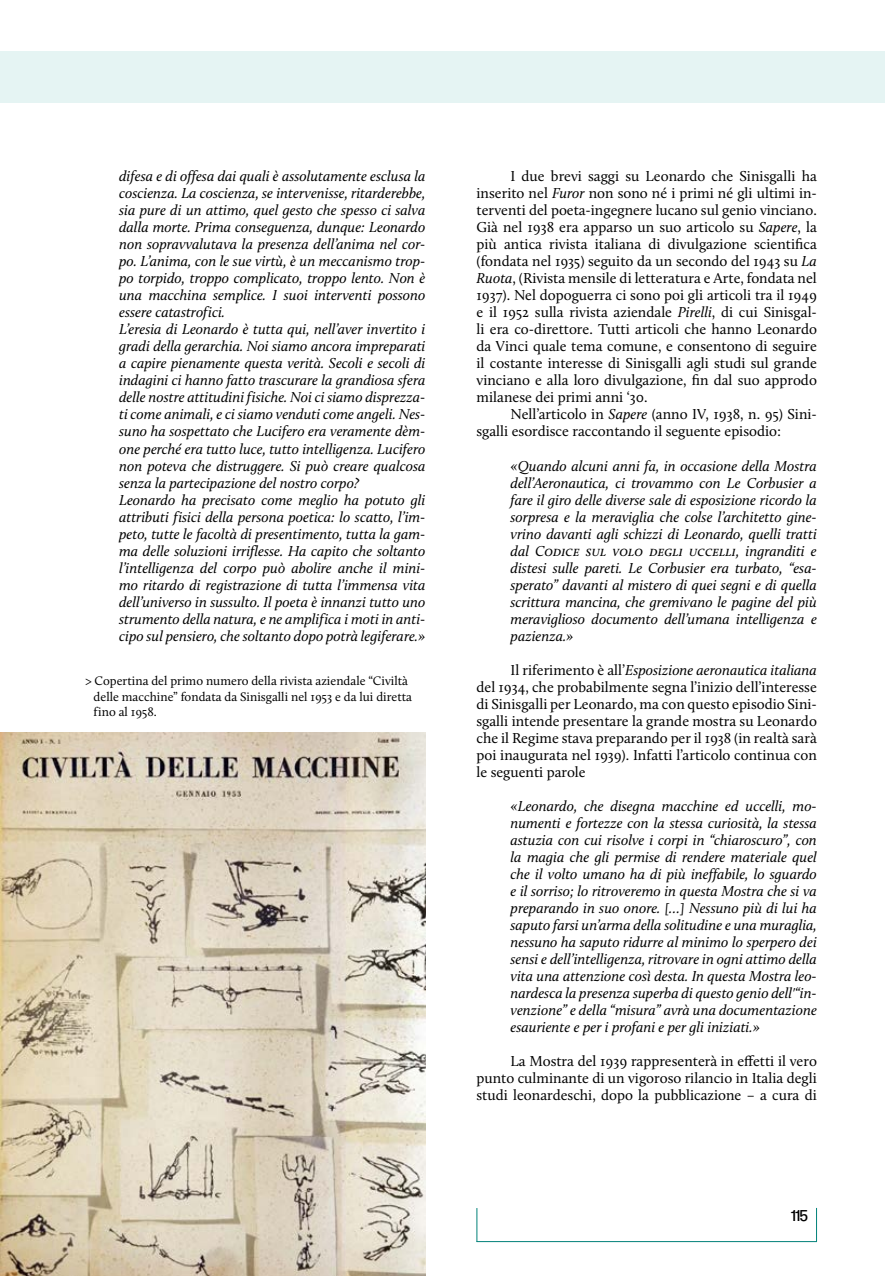
<style>
.page{position:relative;width:885px;height:1276px;background:#fff}
.page>*{position:absolute;margin:0;border:0;box-sizing:border-box;transform-origin:0 0}
.t1{font:16.5px "Coolvetica Bk";color:#000}
.t2{font:italic 14.85px/17px "Calluna";color:#000;text-align:justify}
.t3{font:14.85px/17px "Calluna";color:#000;text-align:justify}
.t4{font:12.75px/15.3px "Calluna";color:#000}
.s1{font-style:italic}
</style>
<div class="page">
<hr style="left:476px;top:1241px;width:340px;height:1px;background:#008179">
<hr style="left:476px;top:1208px;width:1px;height:34px;background:#008179">
<hr style="left:816px;top:1208px;width:1px;height:33px;background:#008179">
<div style="left:0;top:51px;width:884px;height:51px;background:#e5f4f3"></div>
<img style="left:0;top:733px;width:425px;height:543px">
<p class="t2" style="left:119px;top:168px;width:308px;text-align:left">difesa e di offesa dai quali è assolutamente esclusa la coscienza. La coscienza, se intervenisse, ritarderebbe, sia pure di un attimo, quel gesto che spesso ci salva dalla morte. Prima conseguenza, dunque: Leonardo non sopravvalutava la presenza dell’anima nel cor&shy;po. L’anima, con le sue virtù, è un meccanismo trop&shy;po torpido, troppo complicato, troppo lento. Non è una macchina semplice. I suoi interventi possono essere catastrofici.<br>L’eresia di Leonardo è tutta qui, nell’aver invertito i gradi della gerarchia. Noi siamo ancora impreparati a capire pienamente questa verità. Secoli e secoli di indagini ci hanno fatto trascurare la grandiosa sfera delle nostre attitudini fisiche. Noi ci siamo disprezza&shy;ti come animali, e ci siamo venduti come angeli. Nes&shy;suno ha sospettato che Lucifero era veramente dèm&shy;one perché era tutto luce, tutto intelligenza. Lucifero non poteva che distruggere. Si può creare qualcosa senza la partecipazione del nostro corpo?<br>Leonardo ha precisato come meglio ha potuto gli attributi fisici della persona poetica: lo scatto, l’im&shy;peto, tutte le facoltà di presentimento, tutta la gam&shy;ma delle soluzioni irriflesse. Ha capito che soltanto l’intelligenza del corpo può abolire anche il mini&shy;mo ritardo di registrazione di tutta l’immensa vita dell’universo in sussulto. Il poeta è innanzi tutto uno strumento della natura, e ne amplifica i moti in anti&shy;cipo sul pensiero, che soltanto dopo potrà legiferare.»</p>
<p class="t3" style="left:476px;top:168px;width:342px;text-indent:34px">I due brevi saggi su Leonardo che Sinisgalli ha inserito nel <span class="s1">Furor</span> non sono né i primi né gli ultimi in&shy;terventi del poeta-ingegnere lucano sul genio vinciano.<br>Già nel 1938 era apparso un suo articolo su <span class="s1">Sapere</span>, la più antica rivista italiana di divulgazione scientifica (fondata nel 1935) seguito da un secondo del 1943 su <span class="s1">La Ruota</span>, (Rivista mensile di letteratura e Arte, fondata nel 1937). Nel dopoguerra ci sono poi gli articoli tra il 1949 e il 1952 sulla rivista aziendale <span class="s1">Pirelli</span>, di cui Sinisgal&shy;li era co-direttore. Tutti articoli che hanno Leonardo da Vinci quale tema comune, e consentono di seguire il costante interesse di Sinisgalli agli studi sul grande vinciano e alla loro divulgazione, fin dal suo approdo milanese dei primi anni ‘30.</p>
<p class="t3" style="left:476px;top:406px;width:342px;text-indent:34px">Nell’articolo in <span class="s1">Sapere</span> (anno IV, 1938, n. 95) Sini&shy;sgalli esordisce raccontando il seguente episodio:</p>
<p class="t2" style="left:510px;top:457px;width:308px">«Quando alcuni anni fa, in occasione della Mostra dell’Aeronautica, ci trovammo con Le Corbusier a fare il giro delle diverse sale di esposizione ricordo la sorpresa e la meraviglia che colse l’architetto gine&shy;vrino davanti agli schizzi di Leonardo, quelli tratti dal Codice sul volo degli uccelli, ingranditi e distesi sulle pareti. Le Corbusier era turbato, “esa&shy;sperato” davanti al mistero di quei segni e di quella scrittura mancina, che gremivano le pagine del più meraviglioso documento dell’umana intelligenza e pazienza.»</p>
<p class="t3" style="left:476px;top:661px;width:342px;text-indent:34px">Il riferimento è all’<span class="s1">Esposizione aeronautica italiana </span>del 1934, che probabilmente segna l’inizio dell’interesse di Sinisgalli per Leonardo, ma con questo episodio Sini&shy;sgalli intende presentare la grande mostra su Leonardo che il Regime stava preparando per il 1938 (in realtà sarà poi inaugurata nel 1939). Infatti l’articolo continua con le seguenti parole</p>
<p class="t2" style="left:510px;top:797px;width:308px">«Leonardo, che disegna macchine ed uccelli, mo&shy;numenti e fortezze con la stessa curiosità, la stessa astuzia con cui risolve i corpi in “chiaroscuro”, con la magia che gli permise di rendere materiale quel che il volto umano ha di più ineffabile, lo sguardo e il sorriso; lo ritroveremo in questa Mostra che si va preparando in suo onore. […] Nessuno più di lui ha saputo farsi un’arma della solitudine e una muraglia, nessuno ha saputo ridurre al minimo lo sperpero dei sensi e dell’intelligenza, ritrovare in ogni attimo della vita una attenzione così desta. In questa Mostra leo&shy;nardesca la presenza superba di questo genio dell'“in&shy;venzione” e della “misura” avrà una documentazione esauriente e per i profani e per gli iniziati.»</p>
<p class="t3" style="left:476px;top:1052px;width:342px;text-indent:34px">La Mostra del 1939 rappresenterà in effetti il vero punto culminante di un vigoroso rilancio in Italia degli studi leonardeschi, dopo la pubblicazione – a cura di</p>
<p class="t4" style="left:94px;top:673px;width:320px;text-indent:-9px">&gt; Copertina del primo numero della rivista aziendale “Civiltà delle macchine” fondata da Sinisgalli nel 1953 e da lui diretta fino al 1958.</p>
<p class="t1" style="left:791px;top:1205px;width:18px">115</p>
</div>
